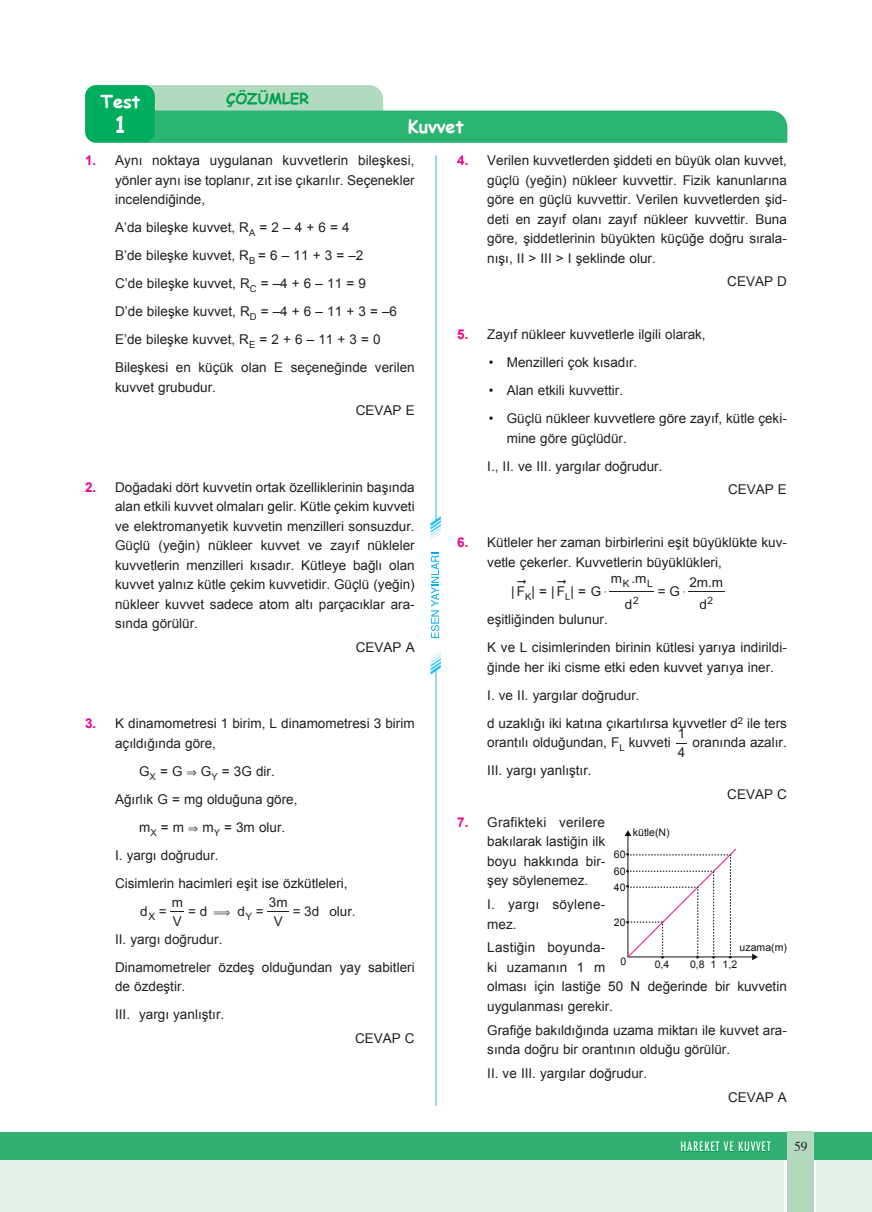
<style>
.page{position:relative;width:872px;height:1212px;background:#fff}
.page>*{position:absolute;margin:0;border:0;box-sizing:border-box;transform-origin:0 0}
.t1{font:700 22.5px "Comic Sans MS";color:#fff}
.t2{font:700 18px "Comic Sans MS";color:#fff}
.t3{font:700 15px "Comic Sans MS";color:#009f4f}
.Soru{font:13.5px/19.5px "Arial";color:#231f20}
.Üçlü{font:13.5px "Arial";color:#231f20}
.Soru-2{font:13.5px/19.5px "Arial";letter-spacing:.02em;color:#231f20}
.t4{font:13.5px "Times";color:#231f20}
.t5{font:13.5px "MM Arrow";color:#231f20}
.t6{font:500 condensed 12.75px "Futura";letter-spacing:.05em;color:#fff}
.t7{font:10.5px "Arial";color:#111312}
.t8{font:10.2px "Arial";color:#231f20}
.s1{font-weight:700;color:#ed028c}
.s2{font-family:"MM Arrow"}
.s3{font-family:"MM Binary"}
</style>
<div class="page">
<div style="left:0;top:1154px;width:784px;height:58px;background:#e3f1e6"></div>
<div style="left:816px;top:1154px;width:56px;height:58px;background:#e3f1e6"></div>
<div style="left:0;top:1132px;width:871px;height:28px;background:#31b071"></div>
<svg style="left:681px;top:1141px;width:90px;height:11px"></svg>
<div style="left:787px;top:1132px;width:26px;height:80px;background:#b3d9bf"></div>
<hr style="left:435px;top:155px;width:2px;height:951px;background:#6bcff6">
<svg style="left:170px;top:911px;width:14px;height:1px"></svg>
<svg style="left:267px;top:911px;width:22px;height:1px"></svg>
<hr style="left:609px;top:592px;width:45px;height:1px;background:#231f20">
<hr style="left:688px;top:592px;width:36px;height:1px;background:#231f20">
<svg style="left:624px;top:830px;width:134px;height:130px"></svg>
<svg style="left:147px;top:85px;width:640px;height:58px"></svg>
<div style="left:85px;top:85px;width:70px;height:58px;background:#00ad5e;border-radius:11px"></div>
<svg style="left:430px;top:516px;width:11px;height:159px"></svg>
<p class="t2" style="left:101px;top:88px;width:41px">Test</p>
<p class="t1" style="left:114px;top:108px;width:15px">1</p>
<p class="t3" style="left:226px;top:88px;width:85px">ÇÖZÜMLER</p>
<p class="t2" style="left:408px;top:114px;width:58px">Kuvvet</p>
<p class="Soru" style="left:115px;top:151px;width:301px;text-align:justify;text-indent:-30px"><span class="s1">1.</span> Aynı noktaya uygulanan kuvvetlerin bileşkesi, yönler aynı ise toplanır, zıt ise çıkarılır. Seçenekler incelendiğinde,</p>
<p class="Soru" style="left:115px;top:218px;width:236px">A’da bileşke kuvvet, R<sub>A</sub> = 2 – 4 + 6 = 4</p>
<p class="Soru" style="left:115px;top:246px;width:250px">B’de bileşke kuvvet, R<sub>B</sub> = 6 – 11 + 3 = –2</p>
<p class="Soru" style="left:115px;top:274px;width:252px">C’de bileşke kuvvet, R<sub>C</sub> = –4 + 6 – 11 = 9</p>
<p class="Soru" style="left:115px;top:302px;width:283px">D’de bileşke kuvvet, R<sub>D</sub> = –4 + 6 – 11 + 3 = –6</p>
<p class="Soru" style="left:115px;top:330px;width:267px">E’de bileşke kuvvet, R<sub>E</sub> = 2 + 6 – 11 + 3 = 0</p>
<p class="Soru" style="left:115px;top:358px;width:301px">Bileşkesi en küçük olan E seçeneğinde verilen kuvvet grubudur.</p>
<p class="Üçlü" style="left:356px;top:402px;width:60px">CEVAP E</p>
<p class="Soru" style="left:115px;top:477px;width:301px;text-align:justify;text-indent:-30px"><span class="s1">2.</span> Doğadaki dört kuvvetin ortak özelliklerinin başında alan etkili kuvvet olmaları gelir. Kütle çekim kuvveti ve elektromanyetik kuvvetin menzilleri sonsuzdur.<br>Güçlü (yeğin) nükleer kuvvet ve zayıf nükleler kuvvetlerin menzilleri kısadır. Kütleye bağlı olan kuvvet yalnız kütle çekim kuvvetidir. Güçlü (yeğin) nükleer kuvvet sadece atom altı parçacıklar ara&shy;sında görülür.</p>
<p class="Üçlü" style="left:356px;top:638px;width:60px">CEVAP A</p>
<p class="Soru" style="left:115px;top:714px;width:301px;text-indent:-30px"><span class="s1">3.</span> K dinamometresi 1 birim, L dinamometresi 3 birim açıldığında göre,</p>
<p class="Soru" style="left:139px;top:761px;width:137px">G<sub>X</sub> = G <span class="s2">&amp;</span> G<sub>Y</sub> = 3G dir.</p>
<p class="Soru" style="left:115px;top:789px;width:184px">Ağırlık G = mg olduğuna göre,</p>
<p class="Soru" style="left:139px;top:817px;width:148px">m<sub>X</sub> = m <span class="s2">&amp;</span> m<sub>Y</sub> = 3m olur.</p>
<p class="Soru" style="left:115px;top:845px;width:105px">I. yargı doğrudur.</p>
<p class="Soru" style="left:115px;top:873px;width:234px">Cisimlerin hacimleri eşit ise özkütleleri,</p>
<p class="Soru" style="left:140px;top:901px;width:9px">d</p>
<p class="Soru" style="left:293px;top:901px;width:64px">= 3d olur.</p>
<p class="Soru" style="left:269px;top:892px;width:20px">3m</p>
<p class="Soru" style="left:172px;top:892px;width:13px">m</p>
<p class="Soru" style="left:188px;top:901px;width:21px">= d</p>
<p class="Soru" style="left:237px;top:901px;width:9px">d</p>
<p class="Soru" style="left:159px;top:901px;width:9px">=</p>
<p class="t5" style="left:214px;top:904px;width:18px">(</p>
<p class="Soru" style="left:256px;top:901px;width:9px">=</p>
<p class="Soru" style="left:115px;top:929px;width:109px">II. yargı doğrudur.</p>
<p class="Soru" style="left:115px;top:957px;width:301px">Dinamometreler özdeş olduğundan yay sabitleri de özdeştir.</p>
<p class="Soru" style="left:115px;top:1005px;width:111px">III. yargı yanlıştır.</p>
<p class="Üçlü" style="left:355px;top:1029px;width:61px">CEVAP C</p>
<p class="t8" style="left:148px;top:911px;width:8px">X</p>
<p class="t8" style="left:245px;top:911px;width:8px">Y</p>
<p class="Soru" style="left:173px;top:911px;width:11px">V</p>
<p class="Soru" style="left:274px;top:911px;width:11px">V</p>
<p class="Soru" style="left:487px;top:151px;width:301px;text-align:justify;text-indent:-30px"><span class="s1">4.</span> Verilen kuvvetlerden şiddeti en büyük olan kuvvet, güçlü (yeğin) nükleer kuvvettir. Fizik kanunlarına göre en güçlü kuvvettir. Verilen kuvvetlerden şid&shy;deti en zayıf olanı zayıf nükleer kuvvettir. Buna göre, şiddetlerinin büyükten küçüğe doğru sırala&shy;nışı, II &gt; III &gt; I şeklinde olur.</p>
<p class="Üçlü" style="left:727px;top:273px;width:61px">CEVAP D</p>
<p class="Soru" style="left:457px;top:325px;width:250px"><span class="s1">5.</span> Zayıf nükleer kuvvetlerle ilgili olarak,</p>
<p class="Soru" style="left:489px;top:353px;width:150px">• Menzilleri çok kısadır.</p>
<p class="Soru" style="left:489px;top:381px;width:136px">• Alan etkili kuvvettir.</p>
<p class="Soru" style="left:507px;top:409px;width:282px;text-indent:-18px">• Güçlü nükleer kuvvetlere göre zayıf, kütle çeki&shy;mine göre güçlüdür.</p>
<p class="Soru" style="left:487px;top:456px;width:177px">I., II. ve III. yargılar doğrudur.</p>
<p class="Üçlü" style="left:728px;top:481px;width:60px">CEVAP E</p>
<p class="Soru" style="left:487px;top:533px;width:301px;text-indent:-30px"><span class="s1">6.</span> Kütleler her zaman birbirlerini eşit büyüklükte kuv&shy;vetle çekerler. Kuvvetlerin büyüklükleri,</p>
<p class="Soru" style="left:511px;top:582px;width:97px">| F<sub>K</sub>| = | F<sub>L</sub>| = G <span class="s3">$</span></p>
<p class="Soru" style="left:611px;top:568px;width:37px">m m</p>
<p class="t8" style="left:623px;top:578px;width:8px">K</p>
<p class="t8" style="left:647px;top:578px;width:7px">L</p>
<p class="Soru" style="left:689px;top:573px;width:35px">2mm</p>
<p class="t8" style="left:633px;top:594px;width:7px">2</p>
<p class="t8" style="left:707px;top:594px;width:7px">2</p>
<p class="Soru" style="left:631px;top:568px;width:5px">.</p>
<p class="Soru" style="left:708px;top:573px;width:5px">.</p>
<p class="Soru" style="left:658px;top:582px;width:29px">=G<span class="s3">$</span></p>
<p class="Soru" style="left:625px;top:594px;width:9px">d</p>
<p class="Soru" style="left:699px;top:594px;width:9px">d</p>
<p class="Soru" style="left:487px;top:610px;width:122px">eşitliğinden bulunur.</p>
<p class="Soru" style="left:487px;top:638px;width:301px">K ve L cisimlerinden birinin kütlesi yarıya indirildi&shy;ğinde her iki cisme etki eden kuvvet yarıya iner.</p>
<p class="Soru" style="left:487px;top:685px;width:154px">I. ve II. yargılar doğrudur.</p>
<p class="Soru" style="left:487px;top:713px;width:301px">d uzaklığı iki katına çıkartılırsa kuvvetler d<sup>2</sup> ile ters orantılı olduğundan, F<sub>L</sub> kuvveti</p>
<p class="Soru" style="left:678px;top:743px;width:9px">4</p>
<p class="Soru" style="left:678px;top:724px;width:9px">1</p>
<p class="Soru" style="left:692px;top:733px;width:96px">oranında azalır.</p>
<p class="Soru" style="left:487px;top:761px;width:106px">III. yargı yanlıştır.</p>
<p class="Üçlü" style="left:727px;top:785px;width:61px">CEVAP C</p>
<p class="Soru" style="left:457px;top:812px;width:149px"><span class="s1">7.</span> Grafikteki verilere</p>
<p class="t7" style="left:633px;top:825px;width:38px">kütle(N)</p>
<p class="Soru" style="left:487px;top:832px;width:120px;text-align:justify">bakılarak lastiğin ilk boyu hakkında bir&shy;şey söylenemez.</p>
<p class="Soru-2" style="left:487px;top:895px;width:120px">I. yargı söylene&shy;mez.</p>
<p class="Soru" style="left:487px;top:938px;width:301px">Lastiğin boyunda-<br>ki uzamanın 1 m<br>olması için lastiğe 50 N değerinde bir kuvvetin uygulanması gerekir.</p>
<p class="Soru" style="left:487px;top:1020px;width:301px">Grafiğe bakıldığında uzama miktarı ile kuvvet ara&shy;sında doğru bir orantının olduğu görülür.</p>
<p class="Soru" style="left:487px;top:1063px;width:161px">II. ve III. yargılar doğrudur.</p>
<p class="Üçlü" style="left:728px;top:1088px;width:60px">CEVAP A</p>
<p class="t7" style="left:614px;top:848px;width:17px">60•</p>
<p class="t7" style="left:614px;top:864px;width:17px">60•</p>
<p class="t7" style="left:614px;top:881px;width:17px">40•</p>
<p class="t7" style="left:614px;top:916px;width:17px">20•</p>
<p class="t7" style="left:739px;top:941px;width:49px">uzama(m)</p>
<p class="t7" style="left:660px;top:950px;width:5px">•</p>
<p class="t7" style="left:696px;top:950px;width:21px">• •</p>
<p class="t7" style="left:728px;top:950px;width:5px">•</p>
<p class="t7" style="left:620px;top:954px;width:7px">0</p>
<p class="t7" style="left:654px;top:957px;width:16px">0,4</p>
<p class="t7" style="left:690px;top:957px;width:16px">0,8</p>
<p class="t7" style="left:722px;top:957px;width:16px">1,2</p>
<p class="t7" style="left:710px;top:957px;width:7px">1</p>
<p class="t6" style="left:680px;top:1138px;width:92px">HAREKET VE KUVVET</p>
<p class="t4" style="left:794px;top:1138px;width:15px">59</p>
</div>
